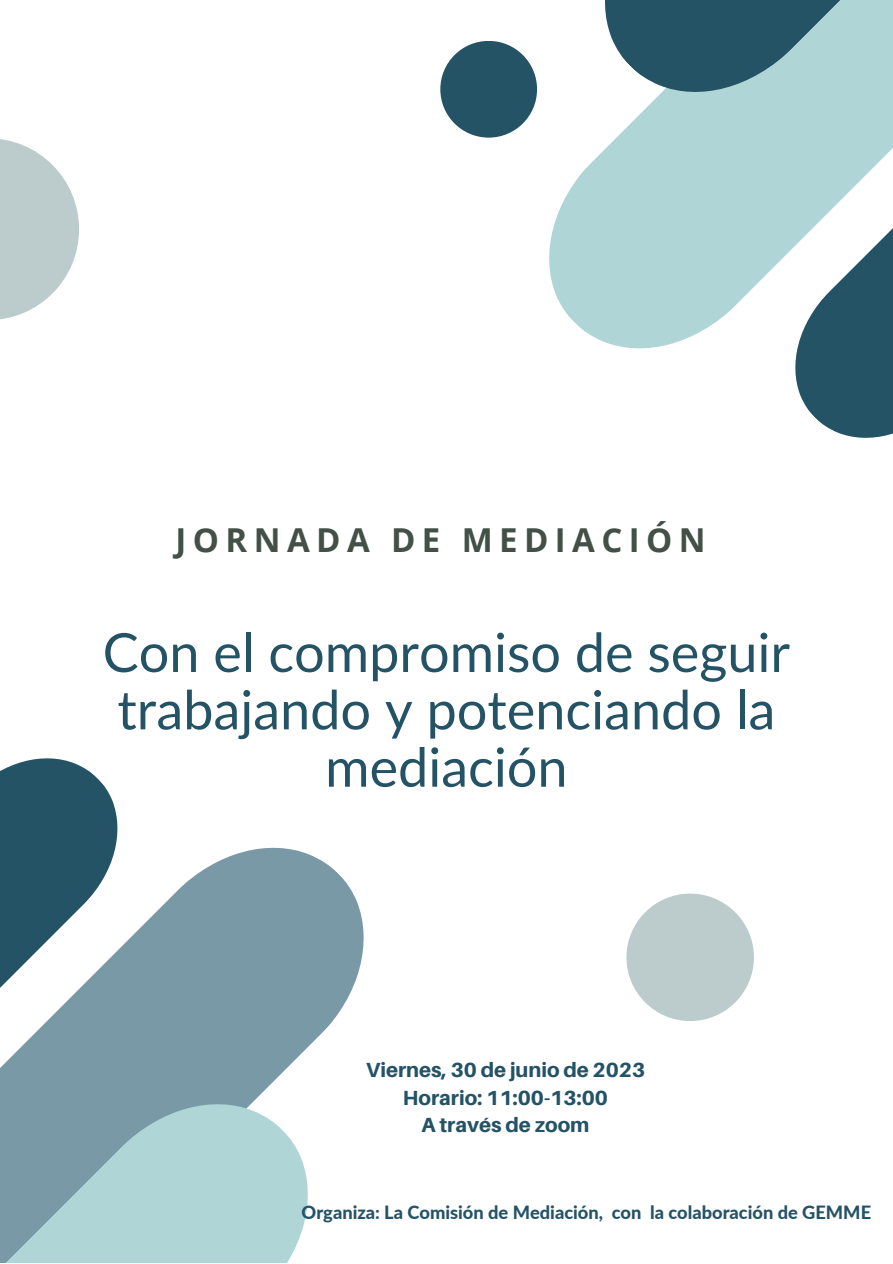
<style>
.page{position:relative;width:893px;height:1264px;background:#fff}
.page>*{position:absolute;margin:0;border:0;box-sizing:border-box;transform-origin:0 0}
.t1{font:54px/57.3px "Lato";color:#255366;text-align:center}
.t2{font:700 33px "Open Sans";letter-spacing:.195em;color:#425048}
.t3{font:800 20.4px/27.3px "Aileron";color:#255366;text-align:center}
.t4{font:800 18.3px "Lato";color:#255366}
</style>
<div class="page">
<svg style="left:124px;top:847px;width:240px;height:248px;fill:#7a99a6"></svg>
<svg style="left:0;top:758px;width:124px;height:337px"></svg>
<svg style="left:0;top:1095px;width:308px;height:167px;fill:#b0d5d6"></svg>
<svg style="left:549px;top:158px;width:47px;height:180px;fill:#b0d5d6"></svg>
<svg style="left:596px;top:0;width:296px;height:438px"></svg>
<div style="left:440px;top:41px;width:97px;height:97px;background:#255366;border-radius:50%"></div>
<div style="left:626px;top:893px;width:127px;height:128px;background:#bccccd;border-radius:50%"></div>
<svg style="left:0;top:139px;width:79px;height:181px;fill:#bccccd"></svg>
<p class="t2" style="left:176px;top:517px;width:531px">JORNADA DE MEDIACIÓN</p>
<p class="t1" style="left:103px;top:622px;width:688px">Con el compromiso de seguir trabajando y potenciando la mediación</p>
<p class="t3" style="left:366px;top:1056px;width:281px">Viernes, 30 de junio de 2023<br>Horario: 11:00-13:00</p>
<p class="t3" style="left:421px;top:1110px;width:169px">A través de zoom</p>
<p class="t4" style="left:301px;top:1200px;width:571px">Organiza: La Comisión de Mediación, con la colaboración de GEMME</p>
</div>
